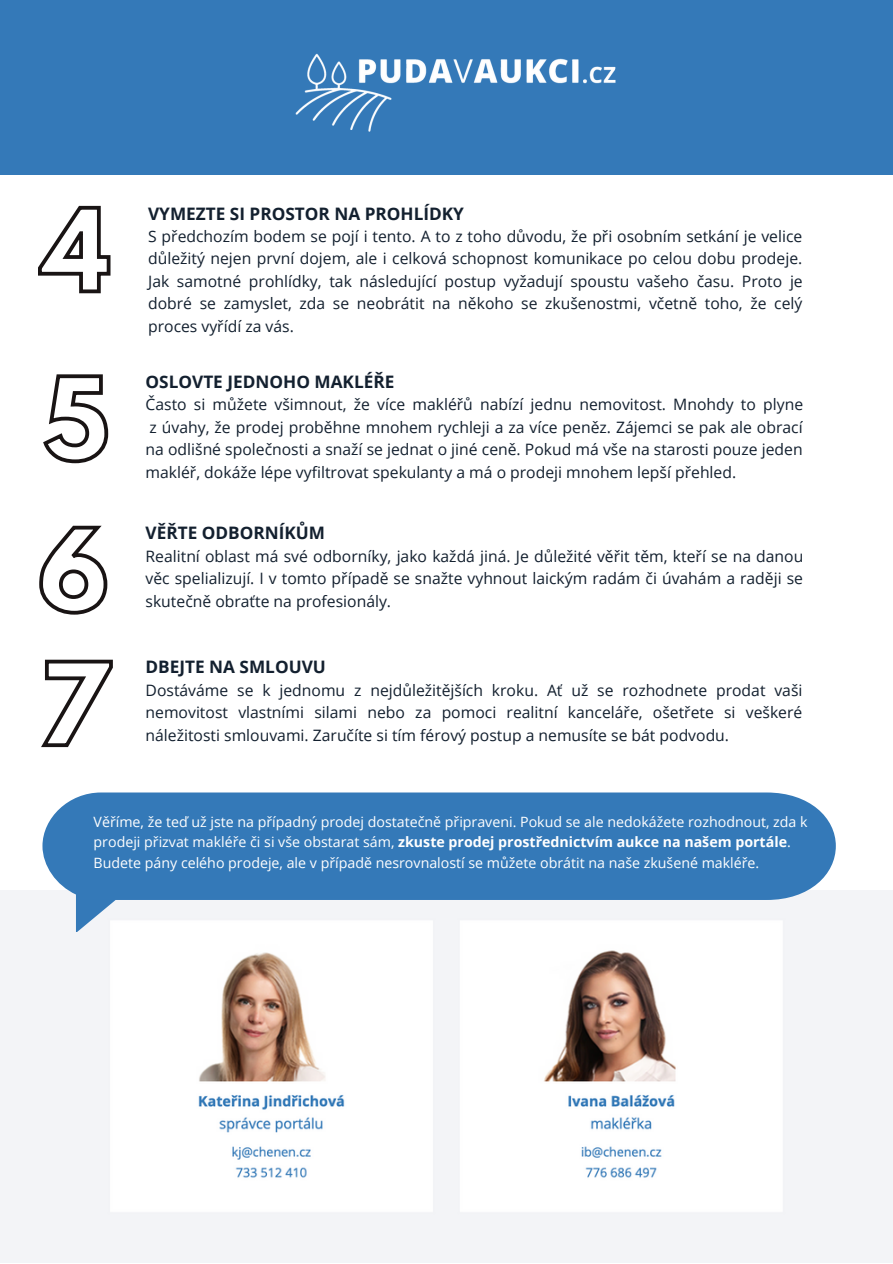
<style>
.page{position:relative;width:893px;height:1264px;background:#fff}
.page>*{position:absolute;margin:0;border:0;box-sizing:border-box;transform-origin:0 0}
.t1{font:700 17.25px "Open Sans";color:#13202f}
.t2{font:15.75px/22.5px "Open Sans";color:#13202f;text-align:justify}
.t3{font:14.25px/20.2px "Open Sans";color:#fff}
.s1{font-weight:700}
</style>
<div class="page">
<div style="left:0;top:0;width:892px;height:175px;background:#3479b8"></div>
<img style="left:295px;top:53px;width:321px;height:79px">
<div style="left:0;top:890px;width:892px;height:372px;background:#f3f4f7"></div>
<img style="left:94px;top:910px;width:688px;height:301px">
<div style="left:42px;top:792px;width:793px;height:108px;background:#3479b8"></div>
<svg style="left:38px;top:205px;width:73px;height:89px"></svg>
<svg style="left:43px;top:374px;width:66px;height:90px"></svg>
<svg style="left:39px;top:525px;width:69px;height:90px"></svg>
<svg style="left:41px;top:659px;width:72px;height:89px"></svg>
<p class="t1" style="left:148px;top:201px;width:317px">VYMEZTE SI PROSTOR NA PROHLÍDKY</p>
<p class="t2" style="left:148px;top:225px;width:656px">S předchozím bodem se pojí i tento. A to z toho důvodu, že při osobním setkání je velice důležitý nejen první dojem, ale i celková schopnost komunikace po celou dobu prodeje.<br>Jak samotné prohlídky, tak následující postup vyžadují spoustu vašeho času. Proto je dobré se zamyslet, zda se neobrátit na někoho se zkušenostmi, včetně toho, že celý proces vyřídí za vás.</p>
<p class="t1" style="left:145px;top:369px;width:250px">OSLOVTE JEDNOHO MAKLÉŘE</p>
<p class="t2" style="left:145px;top:393px;width:659px">Často si můžete všimnout, že více makléřů nabízí jednu nemovitost. Mnohdy to plyne z úvahy, že prodej proběhne mnohem rychleji a za více peněz. Zájemci se pak ale obrací na odlišné společnosti a snaží se jednat o jiné ceně. Pokud má vše na starosti pouze jeden makléř, dokáže lépe vyfiltrovat spekulanty a má o prodeji mnohem lepší přehled.</p>
<p class="t1" style="left:145px;top:521px;width:181px">VĚŘTE ODBORNÍKŮM</p>
<p class="t2" style="left:145px;top:544px;width:659px">Realitní oblast má své odborníky, jako každá jiná. Je důležité věřit těm, kteří se na danou věc spelializují. I v tomto případě se snažte vyhnout laickým radám či úvahám a raději se skutečně obraťte na profesionály.</p>
<p class="t1" style="left:145px;top:655px;width:182px">DBEJTE NA SMLOUVU</p>
<p class="t2" style="left:145px;top:678px;width:658px">Dostáváme se k jednomu z nejdůležitějších kroku. Ať už se rozhodnete prodat vaši nemovitost vlastními silami nebo za pomoci realitní kanceláře, ošetřete si veškeré náležitosti smlouvami. Zaručíte si tím férový postup a nemusíte se bát podvodu.</p>
<p class="t3" style="left:94px;top:811px;width:715px">Věříme, že teď už jste na případný prodej dostatečně připraveni. Pokud se ale nedokážete rozhodnout, zda k prodeji přizvat makléře či si vše obstarat sám, <span class="s1">zkuste prodej prostřednictvím aukce na našem portále</span>.<br>Budete pány celého prodeje, ale v případě nesrovnalostí se můžete obrátit na naše zkušené makléře.</p>
</div>
